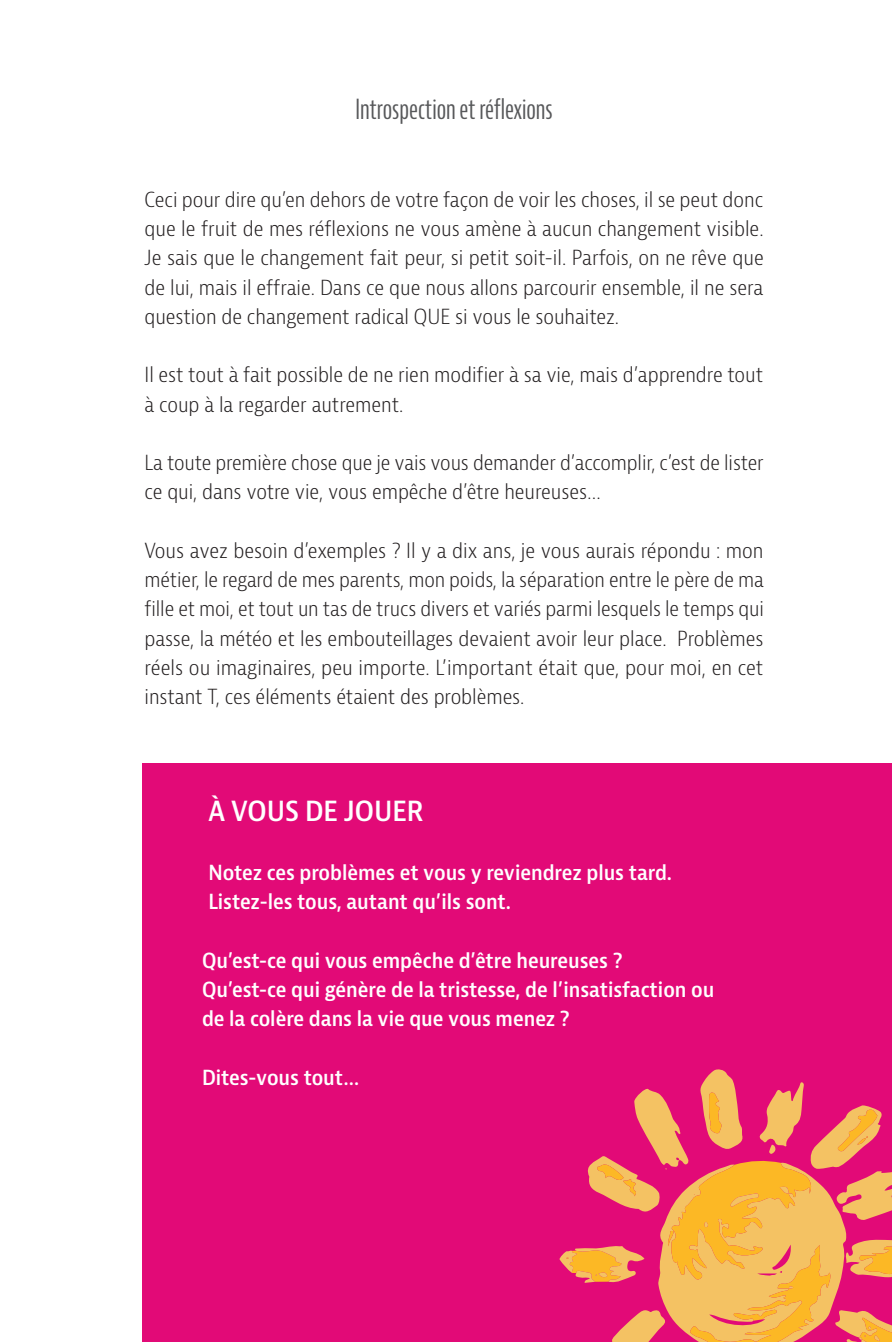
<style>
.page{position:relative;width:892px;height:1342px;background:#fff}
.page>*{position:absolute;margin:0;border:0;box-sizing:border-box;transform-origin:0 0}
.t1{font:extra-condensed 27px "Bernina Sans";color:#57585a}
.t2{font:600 condensed 27px "Bernina Sans";color:#fff}
.t3{font:300 condensed 20.25px/29.2px "Bernina Sans";letter-spacing:-.005em;color:#231f20;text-align:justify}
.t4{font:600 condensed 20.25px/29.2px "Bernina Sans";color:#fff}
</style>
<div class="page">
<div style="left:142px;top:762px;width:749px;height:579px;background:#e20a77"></div>
<svg style="left:558px;top:1068px;width:334px;height:274px"></svg>
<h1 class="t1" style="left:355px;top:94px;width:199px">Introspection et réflexions</h1>
<p class="t3" style="left:144px;top:185px;width:620px">Ceci pour dire qu’en dehors de votre façon de voir les choses, il se peut donc que le fruit de mes réflexions ne vous amène à aucun changement visible.<br>Je sais que le changement fait peur, si petit soit-il. Parfois, on ne rêve que de lui, mais il effraie. Dans ce que nous allons parcourir ensemble, il ne sera question de changement radical QUE si vous le souhaitez.</p>
<p class="t3" style="left:144px;top:361px;width:620px">Il est tout à fait possible de ne rien modifier à sa vie, mais d’apprendre tout à coup à la regarder autrement.</p>
<p class="t3" style="left:144px;top:448px;width:620px">La toute première chose que je vais vous demander d’accomplir, c’est de lister ce qui, dans votre vie, vous empêche d’être heureuses…</p>
<p class="t3" style="left:144px;top:536px;width:620px">Vous avez besoin d’exemples ? Il y a dix ans, je vous aurais répondu : mon métier, le regard de mes parents, mon poids, la séparation entre le père de ma fille et moi, et tout un tas de trucs divers et variés parmi lesquels le temps qui passe, la météo et les embouteillages devaient avoir leur place. Problèmes réels ou imaginaires, peu importe. L’important était que, pour moi, en cet instant T, ces éléments étaient des problèmes.</p>
<h1 class="t2" style="left:208px;top:794px;width:216px">À VOUS DE JOUER</h1>
<p class="t4" style="left:208px;top:858px;width:465px">Notez ces problèmes et vous y reviendrez plus tard.<br>Listez-les tous, autant qu’ils sont.</p>
<p class="t4" style="left:202px;top:946px;width:513px">Qu’est-ce qui vous empêche d’être heureuses ?<br>Qu’est-ce qui génère de la tristesse, de l’insatisfaction ou de la colère dans la vie que vous menez ?</p>
<p class="t4" style="left:202px;top:1063px;width:159px">Dites-vous tout…</p>
</div>
